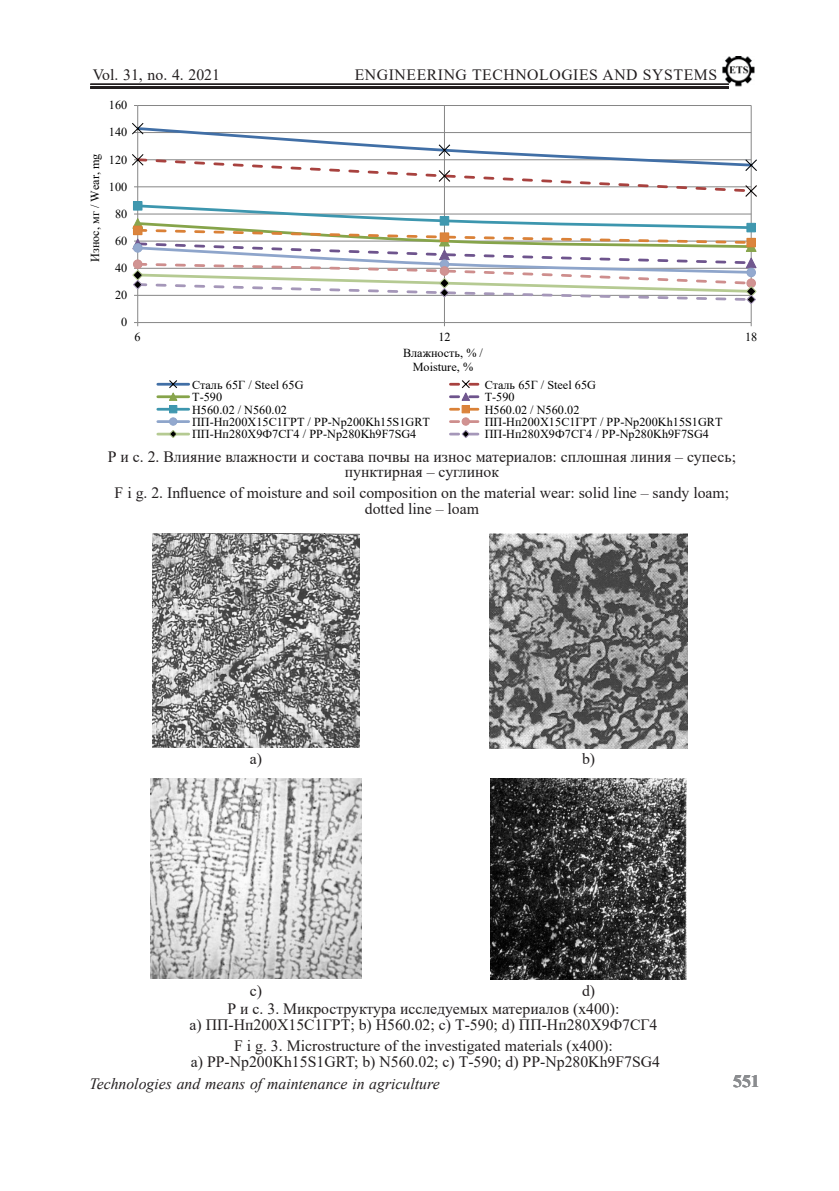
<style>
.page{position:relative;width:839px;height:1191px;background:#fff}
.page>*{position:absolute;margin:0;border:0;box-sizing:border-box;transform-origin:0 0}
.t1{font:700 17.5px "Times New Roman";color:#8a8c8f}
.Стиль_без_названия_1{font:15.75px/15.8px "Times New Roman";color:#231f20;text-align:center}
.t2{font:italic 15.75px "Times New Roman";color:#231f20}
.Стиль_без_названия_1-2{font:15.75px "Times New Roman";letter-spacing:.035em;color:#231f20}
.t3{font:12.25px/14.2px "Times New Roman";letter-spacing:.005em;color:#000;text-align:center}
.s1{font-style:italic}
</style>
<div class="page">
<img style="left:722px;top:57px;width:32px;height:32px">
<hr style="left:90px;top:84px;width:638px;height:1px;background:#231f20">
<hr style="left:90px;top:86px;width:638px;height:3px;background:#231f20">
<img style="left:153px;top:534px;width:206px;height:213px">
<img style="left:489px;top:534px;width:198px;height:214px">
<img style="left:150px;top:778px;width:211px;height:200px">
<img style="left:490px;top:778px;width:196px;height:201px">
<hr style="left:138px;top:105px;width:613px;height:1px;background:#868686">
<hr style="left:444px;top:105px;width:1px;height:217px;background:#868686">
<hr style="left:750px;top:105px;width:1px;height:217px;background:#868686">
<hr style="left:137px;top:105px;width:1px;height:217px;background:#868686">
<hr style="left:138px;top:322px;width:613px;height:1px;background:#868686">
<svg style="left:132px;top:122px;width:625px;height:183px"></svg>
<hr style="left:158px;top:383px;width:31px;height:2px;background:#416fa6">
<hr style="left:158px;top:395px;width:31px;height:3px;background:#86a44a">
<svg style="left:168px;top:380px;width:10px;height:21px"></svg>
<svg style="left:450px;top:380px;width:30px;height:21px"></svg>
<hr style="left:158px;top:408px;width:31px;height:2px;background:#3d96ae">
<div style="left:169px;top:405px;width:8px;height:8px;background:#4198af"></div>
<svg style="left:450px;top:408px;width:30px;height:2px"></svg>
<div style="left:461px;top:405px;width:9px;height:8px;background:#db843d;border:1px solid #da8137"></div>
<hr style="left:158px;top:420px;width:31px;height:3px;background:#8ea5cb">
<div style="left:169px;top:418px;width:8px;height:7px;background:#93a9cf;border-radius:50%"></div>
<div style="left:169px;top:417px;width:8px;height:9px;border:1px solid #8ea5cb;border-radius:50%"></div>
<svg style="left:450px;top:420px;width:30px;height:3px"></svg>
<div style="left:462px;top:418px;width:7px;height:7px;background:#d19392;border-radius:50%"></div>
<div style="left:461px;top:417px;width:9px;height:9px;border:1px solid #ce8e8d;border-radius:50%"></div>
<hr style="left:158px;top:433px;width:31px;height:2px;background:#b5ca92">
<svg style="left:168px;top:430px;width:10px;height:8px"></svg>
<svg style="left:450px;top:430px;width:30px;height:8px"></svg>
<p class="Стиль_без_названия_1" style="left:93px;top:66px;width:129px">Vol. 31, no. 4. 2021</p>
<p class="Стиль_без_названия_1-2" style="left:354px;top:64px;width:364px">ENGINEERING TECHNOLOGIES AND SYSTEMS</p>
<p class="t3" style="left:109px;top:98px;width:20px">160</p>
<p class="t3" style="left:87px;top:262px;width:110px;rotate:-90deg">Износ, мг / Wear, mg</p>
<p class="t3" style="left:109px;top:125px;width:20px">140</p>
<p class="t3" style="left:109px;top:152px;width:20px">120</p>
<p class="t3" style="left:109px;top:179px;width:20px">100</p>
<p class="t3" style="left:115px;top:206px;width:14px">80</p>
<p class="t3" style="left:115px;top:233px;width:14px">60</p>
<p class="t3" style="left:115px;top:260px;width:14px">40</p>
<p class="t3" style="left:115px;top:287px;width:14px">20</p>
<p class="t3" style="left:121px;top:315px;width:8px">0</p>
<p class="t3" style="left:135px;top:329px;width:8px">6</p>
<p class="t3" style="left:438px;top:329px;width:14px">12</p>
<p class="t3" style="left:745px;top:329px;width:14px">18</p>
<p class="t3" style="left:403px;top:346px;width:81px">Влажность, % /<br>Moisture, %</p>
<p class="t3" style="left:192px;top:377px;width:113px">Сталь 65Г / Steel 65G</p>
<p class="t3" style="left:484px;top:377px;width:113px">Сталь 65Г / Steel 65G</p>
<p class="t3" style="left:192px;top:389px;width:32px">Т-590</p>
<p class="t3" style="left:484px;top:389px;width:32px">Т-590</p>
<p class="t3" style="left:192px;top:402px;width:96px">Н560.02 / N560.02</p>
<p class="t3" style="left:484px;top:402px;width:96px">Н560.02 / N560.02</p>
<p class="t3" style="left:192px;top:414px;width:239px">ПП-Нп200Х15С1ГРТ / PP-Np200Kh15S1GRT</p>
<p class="t3" style="left:484px;top:414px;width:239px">ПП-Нп200Х15С1ГРТ / PP-Np200Kh15S1GRT</p>
<p class="t3" style="left:192px;top:427px;width:226px">ПП-Нп280Х9Ф7СГ4 / PP-Np280Kh9F7SG4</p>
<p class="t3" style="left:484px;top:427px;width:226px">ПП-Нп280Х9Ф7СГ4 / PP-Np280Kh9F7SG4</p>
<p class="Стиль_без_названия_1" style="left:108px;top:448px;width:629px">Р и с. 2. Влияние влажности и состава почвы на износ материалов: сплошная линия – супесь; пунктирная – суглинок</p>
<p class="Стиль_без_названия_1" style="left:115px;top:484px;width:616px">F i g. 2. Influence of moisture and soil composition on the material wear: solid line <span class="s1">‒</span> sandy loam; dotted line <span class="s1">‒</span> loam</p>
<p class="Стиль_без_названия_1" style="left:250px;top:750px;width:14px">a)</p>
<p class="Стиль_без_названия_1" style="left:582px;top:750px;width:15px">b)</p>
<p class="Стиль_без_названия_1" style="left:250px;top:982px;width:14px">с)</p>
<p class="Стиль_без_названия_1" style="left:582px;top:982px;width:15px">d)</p>
<p class="Стиль_без_названия_1" style="left:189px;top:1000px;width:469px">Р и с. 3. Микроструктура исследуемых материалов (х400):<br>a) ПП-Нп200Х15С1ГРТ; b) Н560.02; c) Т-590; d) ПП-Нп280Х9Ф7СГ4</p>
<p class="Стиль_без_названия_1" style="left:191px;top:1037px;width:470px">F i g. 3. Microstructure of the investigated materials (x400):<br>a) PP-Np200Kh15S1GRT; b) N560.02; c) Т-590; d) PP-Np280Kh9F7SG4</p>
<p class="t2" style="left:89px;top:1073px;width:352px">Technologies and means of maintenance in agriculture</p>
<p class="t1" style="left:733px;top:1068px;width:28px">551</p>
</div>
